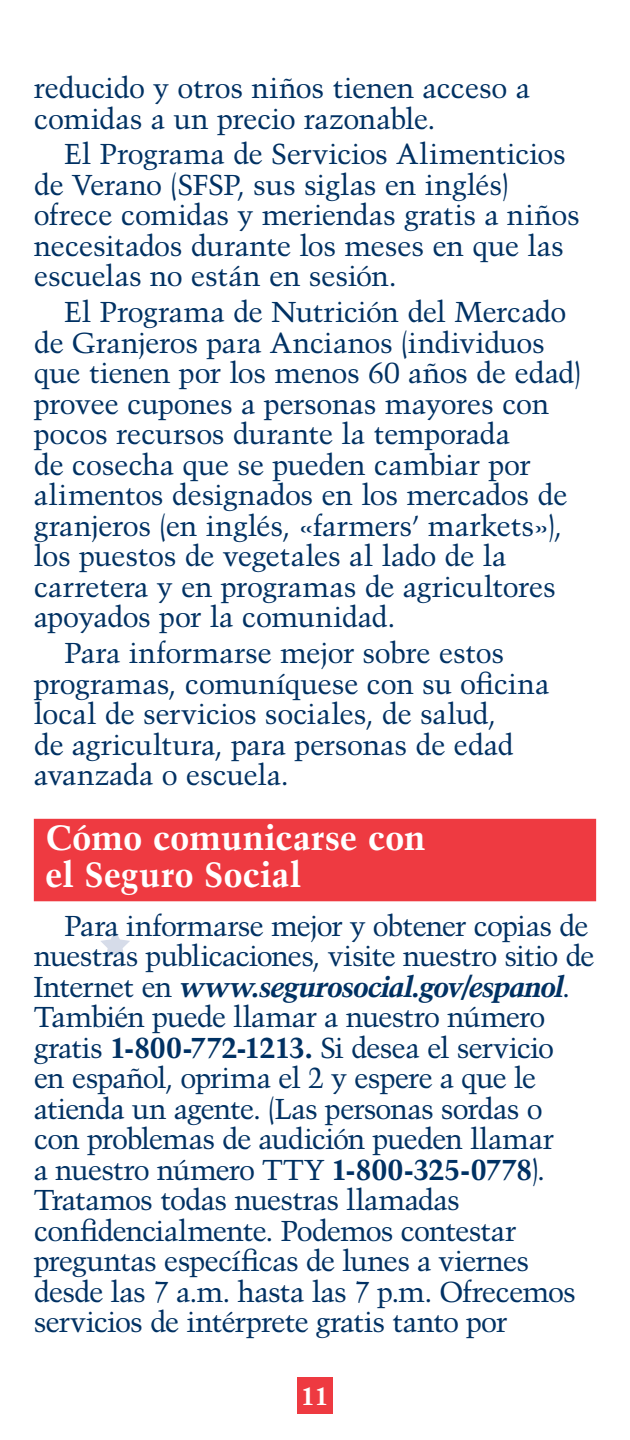
<style>
.page{position:relative;width:630px;height:1440px;background:#fff}
.page>*{position:absolute;margin:0;border:0;box-sizing:border-box;transform-origin:0 0}
.Header1_2lines{font:700 35px/37.5px "Trump Mediaeval";letter-spacing:-.005em;color:#fff}
.paragraph_format{font:28.75px/30.5px "Trump Mediaeval";letter-spacing:-.02em;color:#003163}
.t1{font:700 25px "Trump Mediaeval";color:#fff}
.s1{font-weight:700;font-style:italic}
.s2{font-weight:700}
</style>
<div class="page">
<svg style="left:101px;top:930px;width:29px;height:28px"></svg>
<div style="left:297px;top:1377px;width:36px;height:36px;background:#ee3a41"></div>
<div style="left:34px;top:819px;width:562px;height:82px;background:#ee3a41"></div>
<p class="paragraph_format" style="left:34px;top:72px;width:498px">reducido y otros niños tienen acceso a comidas a un precio razonable.</p>
<p class="paragraph_format" style="left:34px;top:139px;width:547px;text-indent:30px">El Programa de Servicios Alimenticios de Verano (SFSP, sus siglas en inglés) ofrece comidas y meriendas gratis a niños necesitados durante los meses en que las escuelas no están en sesión.</p>
<p class="paragraph_format" style="left:34px;top:297px;width:549px;text-indent:30px">El Programa de Nutrición del Mercado de Granjeros para Ancianos (individuos que tienen por los menos 60 años de edad) provee cupones a personas mayores con pocos recursos durante la temporada<br>de cosecha que se pueden cambiar por alimentos designados en los mercados de granjeros (en inglés, «farmers’ markets»), los puestos de vegetales al lado de la carretera y en programas de agricultores apoyados por la comunidad.</p>
<p class="paragraph_format" style="left:34px;top:638px;width:517px;text-indent:30px">Para informarse mejor sobre estos programas, comuníquese con su oficina local de servicios sociales, de salud,<br>de agricultura, para personas de edad avanzada o escuela.</p>
<h1 class="Header1_2lines" style="left:45px;top:818px;width:382px">Cómo comunicarse con el Seguro Social</h1>
<p class="paragraph_format" style="left:34px;top:910px;width:562px;text-indent:30px">Para informarse mejor y obtener copias de nuestras publicaciones, visite nuestro sitio de Internet en <span class="s1">www.segurosocial.gov/espanol</span>.<br>También puede llamar a nuestro número gratis <span class="s2">1-800-772-1213.</span> Si desea el servicio<br>en español, oprima el 2 y espere a que le atienda un agente. (Las personas sordas o con problemas de audición pueden llamar<br>a nuestro número TTY <span class="s2">1-800-325-0778</span>).<br>Tratamos todas nuestras llamadas confidencialmente. Podemos contestar preguntas específicas de lunes a viernes desde las 7 a.m. hasta las 7 p.m. Ofrecemos servicios de intérprete gratis tanto por</p>
<p class="t1" style="left:301px;top:1381px;width:29px">11</p>
</div>
